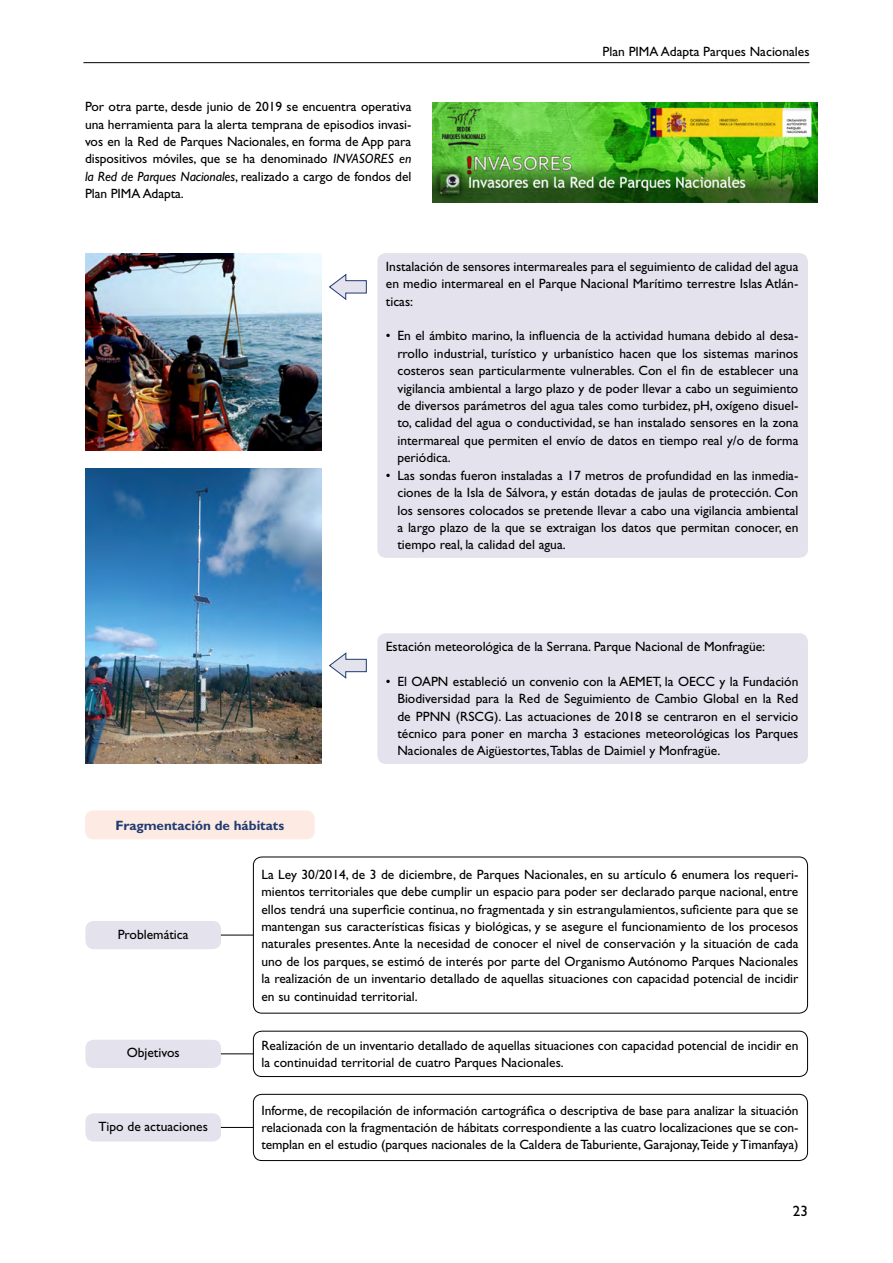
<style>
.page{position:relative;width:893px;height:1263px;background:#fff}
.page>*{position:absolute;margin:0;border:0;box-sizing:border-box;transform-origin:0 0}
.t1{font:15px "Gill Sans Std";color:#000}
.t2{font:13.5px/17.4px "Gill Sans Std";color:#000;text-align:justify}
.t3{font:700 13.5px "Gill Sans Std";color:#1f3b71}
.s1{font-style:italic}
</style>
<div class="page">
<hr style="left:83px;top:62px;width:726px;height:1px;background:#000">
<img style="left:85px;top:253px;width:237px;height:197px">
<div style="left:377px;top:253px;width:431px;height:305px;background:#e3e2ed;border-radius:9px"></div>
<div style="left:377px;top:633px;width:431px;height:131px;background:#e3e2ed;border-radius:9px"></div>
<svg style="left:329px;top:274px;width:38px;height:26px"></svg>
<svg style="left:329px;top:653px;width:38px;height:26px"></svg>
<div style="left:85px;top:810px;width:230px;height:29px;background:#fdeae2;border-radius:9px"></div>
<div style="left:85px;top:921px;width:136px;height:28px;background:#e3e2ed;border-radius:9px"></div>
<div style="left:85px;top:1113px;width:136px;height:28px;background:#e3e2ed;border-radius:9px"></div>
<hr style="left:221px;top:935px;width:49px;height:1px;background:#000">
<hr style="left:221px;top:1127px;width:49px;height:1px;background:#000">
<div style="left:85px;top:1040px;width:136px;height:28px;background:#e3e2ed;border-radius:9px"></div>
<hr style="left:221px;top:1053px;width:49px;height:1px;background:#000">
<div style="left:253px;top:1031px;width:554px;height:45px;background:#fff;border-radius:9px"></div>
<div style="left:253px;top:1031px;width:555px;height:46px;border:1px solid #000;border-radius:9px"></div>
<div style="left:253px;top:1094px;width:554px;height:66px;background:#fff;border-radius:9px"></div>
<div style="left:253px;top:1094px;width:555px;height:67px;border:1px solid #000;border-radius:9px"></div>
<img style="left:433px;top:102px;width:385px;height:100px">
<div style="left:253px;top:857px;width:555px;height:156px;border:1px solid #000;border-radius:9px"></div>
<img style="left:85px;top:469px;width:237px;height:295px">
<p class="t2" style="left:85px;top:98px;width:328px">Por otra parte, desde junio de 2019 se encuentra operativa una herramienta para la alerta temprana de episodios invasi&shy;vos en la Red de Parques Nacionales, en forma de App para dispositivos móviles, que se ha denominado <span class="s1">INVASORES en la Red de Parques Nacionales</span>, realizado a cargo de fondos del Plan PIMA Adapta.</p>
<p class="t2" style="left:603px;top:43px;width:208px">Plan PIMA Adapta Parques Nacionales</p>
<p class="t2" style="left:386px;top:258px;width:414px">Instalación de sensores intermareales para el seguimiento de calidad del agua en medio intermareal en el Parque Nacional Marítimo terrestre Islas Atlán&shy;ticas:</p>
<p class="t2" style="left:397px;top:327px;width:403px;text-indent:-12px">• En el ámbito marino, la influencia de la actividad humana debido al desa&shy;rrollo industrial, turístico y urbanístico hacen que los sistemas marinos costeros sean particularmente vulnerables. Con el fin de establecer una vigilancia ambiental a largo plazo y de poder llevar a cabo un seguimiento de diversos parámetros del agua tales como turbidez, pH, oxígeno disuel&shy;to, calidad del agua o conductividad, se han instalado sensores en la zona intermareal que permiten el envío de datos en tiempo real y/o de forma periódica.</p>
<p class="t2" style="left:397px;top:466px;width:402px;text-indent:-12px">• Las sondas fueron instaladas a 17 metros de profundidad en las inmedia&shy;ciones de la Isla de Sálvora, y están dotadas de jaulas de protección. Con los sensores colocados se pretende llevar a cabo una vigilancia ambiental a largo plazo de la que se extraigan los datos que permitan conocer, en tiempo real, la calidad del agua.</p>
<p class="t3" style="left:115px;top:817px;width:170px">Fragmentación de hábitats</p>
<p class="t2" style="left:386px;top:638px;width:381px">Estación meteorológica de la Serrana. Parque Nacional de Monfragüe:</p>
<p class="t2" style="left:397px;top:673px;width:402px;text-indent:-12px">• El OAPN estableció un convenio con la AEMET, la OECC y la Fundación Biodiversidad para la Red de Seguimiento de Cambio Global en la Red de PPNN (RSCG). Las actuaciones de 2018 se centraron en el servicio técnico para poner en marcha 3 estaciones meteorológicas los Parques Nacionales de Aigüestortes,Tablas de Daimiel y Monfragüe.</p>
<p class="t2" style="left:118px;top:925px;width:72px">Problemática</p>
<p class="t2" style="left:261px;top:865px;width:539px">La Ley 30/2014, de 3 de diciembre, de Parques Nacionales, en su artículo 6 enumera los requeri&shy;mientos territoriales que debe cumplir un espacio para poder ser declarado parque nacional, entre ellos tendrá una superficie continua, no fragmentada y sin estrangulamientos, suficiente para que se mantengan sus características físicas y biológicas, y se asegure el funcionamiento de los procesos naturales presentes. Ante la necesidad de conocer el nivel de conservación y la situación de cada uno de los parques, se estimó de interés por parte del Organismo Autónomo Parques Nacionales la realización de un inventario detallado de aquellas situaciones con capacidad potencial de incidir en su continuidad territorial.</p>
<p class="t2" style="left:127px;top:1044px;width:55px">Objetivos</p>
<p class="t2" style="left:261px;top:1036px;width:539px">Realización de un inventario detallado de aquellas situaciones con capacidad potencial de incidir en la continuidad territorial de cuatro Parques Nacionales.</p>
<p class="t2" style="left:261px;top:1101px;width:539px">Informe, de recopilación de información cartográfica o descriptiva de base para analizar la situación relacionada con la fragmentación de hábitats correspondiente a las cuatro localizaciones que se con&shy;templan en el estudio (parques nacionales de la Caldera de Taburiente, Garajonay,Teide y Timanfaya)</p>
<p class="t2" style="left:98px;top:1118px;width:111px">Tipo de actuaciones</p>
<p class="t1" style="left:793px;top:1202px;width:16px">23</p>
</div>
